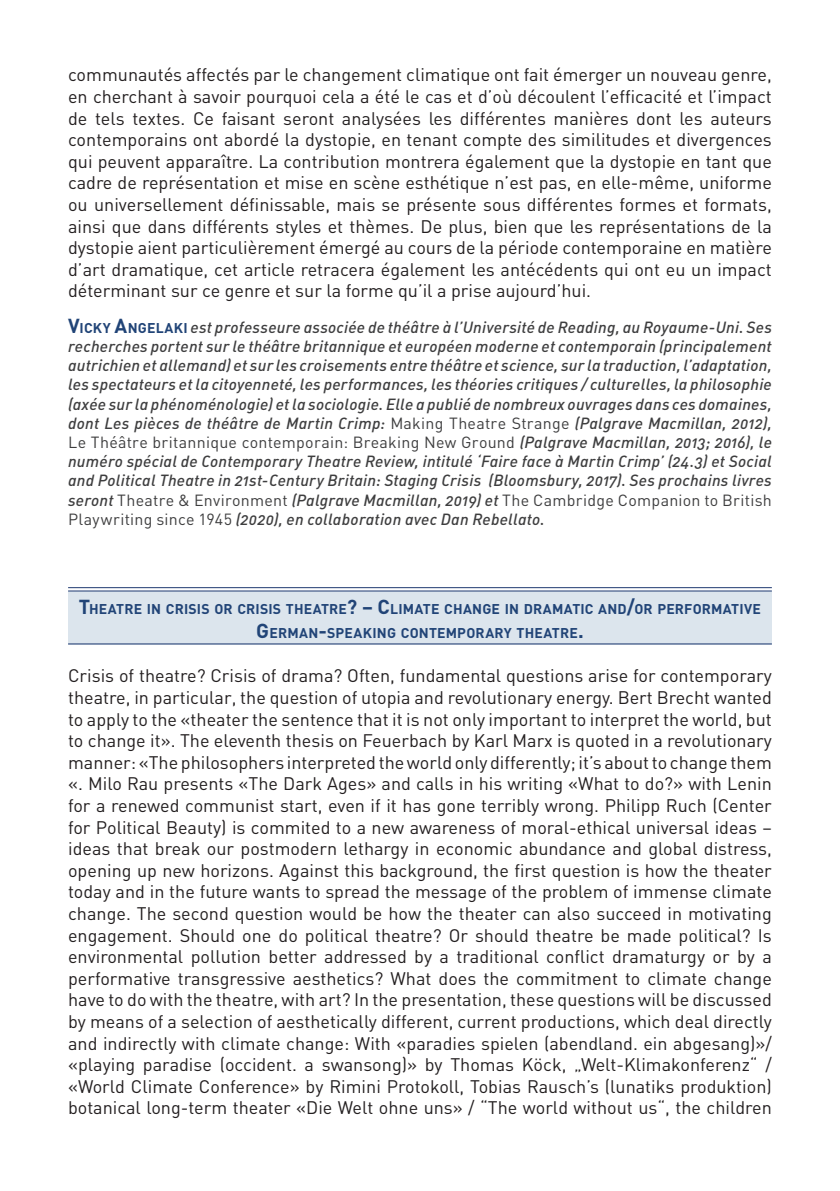
<style>
.page{position:relative;width:840px;height:1191px;background:#fff}
.page>*{position:absolute;margin:0;border:0;box-sizing:border-box;transform-origin:0 0}
.t1{font:18px/21.6px "DIN";color:#231f20;text-align:justify}
.t2{font:16px/19.2px "DIN Medium Italic Alt";letter-spacing:.015em;color:#3e3e3f;text-align:justify}
.t3{font:16px "DIN";letter-spacing:.015em;color:#3e3e3f}
.t4{font:700 14px/24px "DIN";letter-spacing:.01em;color:#214477;text-align:center}
.s1{font-family:"DIN";font-weight:700;font-size:20px;color:#214477}
.s2{font-family:"DIN";font-weight:700;font-size:14px;color:#214477}
.s3{font-family:"DIN"}
.s4{font-family:"DIN Medium Italic Alt"}
.s5{font-size:20px}
</style>
<div class="page">
<div style="left:68px;top:591px;width:703px;height:54px;background:#dce5ed"></div>
<hr style="left:68px;top:587px;width:703px;height:1px;background:#1e3970">
<hr style="left:68px;top:590px;width:703px;height:1px;background:#1e3970">
<hr style="left:68px;top:643px;width:703px;height:1px;background:#1e3970">
<p class="t1" style="left:68px;top:64px;width:704px">communautés affectés par le changement climatique ont fait émerger un nouveau genre, en cherchant à savoir pourquoi cela a été le cas et d’où découlent l’efficacité et l’impact de tels textes. Ce faisant seront analysées les différentes manières dont les auteurs contemporains ont abordé la dystopie, en tenant compte des similitudes et divergences qui peuvent apparaître. La contribution montrera également que la dystopie en tant que cadre de représentation et mise en scène esthétique n’est pas, en elle-même, uniforme ou universellement définissable, mais se présente sous différentes formes et formats, ainsi que dans différents styles et thèmes. De plus, bien que les représentations de la dystopie aient particulièrement émergé au cours de la période contemporaine en matière d’art dramatique, cet article retracera également les antécédents qui ont eu un impact déterminant sur ce genre et sur la forme qu’il a prise aujourd’hui.</p>
<p class="t2" style="left:68px;top:317px;width:705px"><span class="s1">V</span><span class="s2">ICKY</span> <span class="s1">A</span><span class="s2">NGELAKI</span> est professeure associée de théâtre à l’Université de Reading, au Royaume-Uni. Ses recherches portent sur le théâtre britannique et européen moderne et contemporain (principalement autrichien et allemand) et sur les croisements entre théâtre et science, sur la traduction, l’adaptation, les spectateurs et la citoyenneté, les performances, les théories critiques / culturelles, la philosophie (axée sur la phénoménologie) et la sociologie. Elle a publié de nombreux ouvrages dans ces domaines, dont Les pièces de théâtre de Martin Crimp: <span class="s3">Making Theatre Strange</span> (Palgrave Macmillan, 2012),</p>
<p class="t3" style="left:68px;top:432px;width:705px">Le Théâtre britannique contemporain: Breaking New Ground <span class="s4">(Palgrave Macmillan, 2013; 2016), le</span></p>
<p class="t2" style="left:68px;top:451px;width:704px">numéro spécial de Contemporary Theatre Review, intitulé ‘Faire face à Martin Crimp’ (24.3) et Social and Political Theatre in 21st-Century Britain: Staging Crisis (Bloomsbury, 2017). Ses prochains livres</p>
<p class="t3" style="left:68px;top:490px;width:704px"><span class="s4">seront</span> Theatre &amp; Environment <span class="s4">(Palgrave Macmillan, 2019) et</span> The Cambridge Companion to British</p>
<p class="t2" style="left:68px;top:509px;width:478px"><span class="s3">Playwriting since 1945</span> (2020), en collaboration avec Dan Rebellato.</p>
<p class="t4" style="left:79px;top:596px;width:683px"><span class="s5">T</span>HEATRE IN CRISIS OR CRISIS THEATRE<span class="s5">? – C</span>LIMATE CHANGE IN DRAMATIC AND<span class="s5">/</span>OR PERFORMATIVE<br><span class="s5">G</span> ERMAN<span class="s5">-</span>SPEAKING CONTEMPORARY THEATRE<span class="s5">.</span></p>
<p class="t1" style="left:68px;top:664px;width:704px">Crisis of theatre? Crisis of drama? Often, fundamental questions arise for contemporary theatre, in particular, the question of utopia and revolutionary energy. Bert Brecht wanted to apply to the «theater the sentence that it is not only important to interpret the world, but to change it». The eleventh thesis on Feuerbach by Karl Marx is quoted in a revolutionary manner: «The philosophers interpreted the world only differently; it’s about to change them «. Milo Rau presents «The Dark Ages» and calls in his writing «What to do?» with Lenin for a renewed communist start, even if it has gone terribly wrong. Philipp Ruch (Center for Political Beauty) is commited to a new awareness of moral-ethical universal ideas – ideas that break our postmodern lethargy in economic abundance and global distress, opening up new horizons. Against this background, the first question is how the theater today and in the future wants to spread the message of the problem of immense climate change. The second question would be how the theater can also succeed in motivating engagement. Should one do political theatre? Or should theatre be made political? Is environmental pollution better addressed by a traditional conflict dramaturgy or by a performative transgressive aesthetics? What does the commitment to climate change have to do with the theatre, with art? In the presentation, these questions will be discussed by means of a selection of aesthetically different, current productions, which deal directly and indirectly with climate change: With «paradies spielen (abendland. ein abgesang)»/ «playing paradise (occident. a swansong)» by Thomas Köck, „Welt-Klimakonferenz“ / «World Climate Conference» by Rimini Protokoll, Tobias Rausch’s (lunatiks produktion) botanical long-term theater «Die Welt ohne uns» / “The world without us“, the children</p>
</div>
